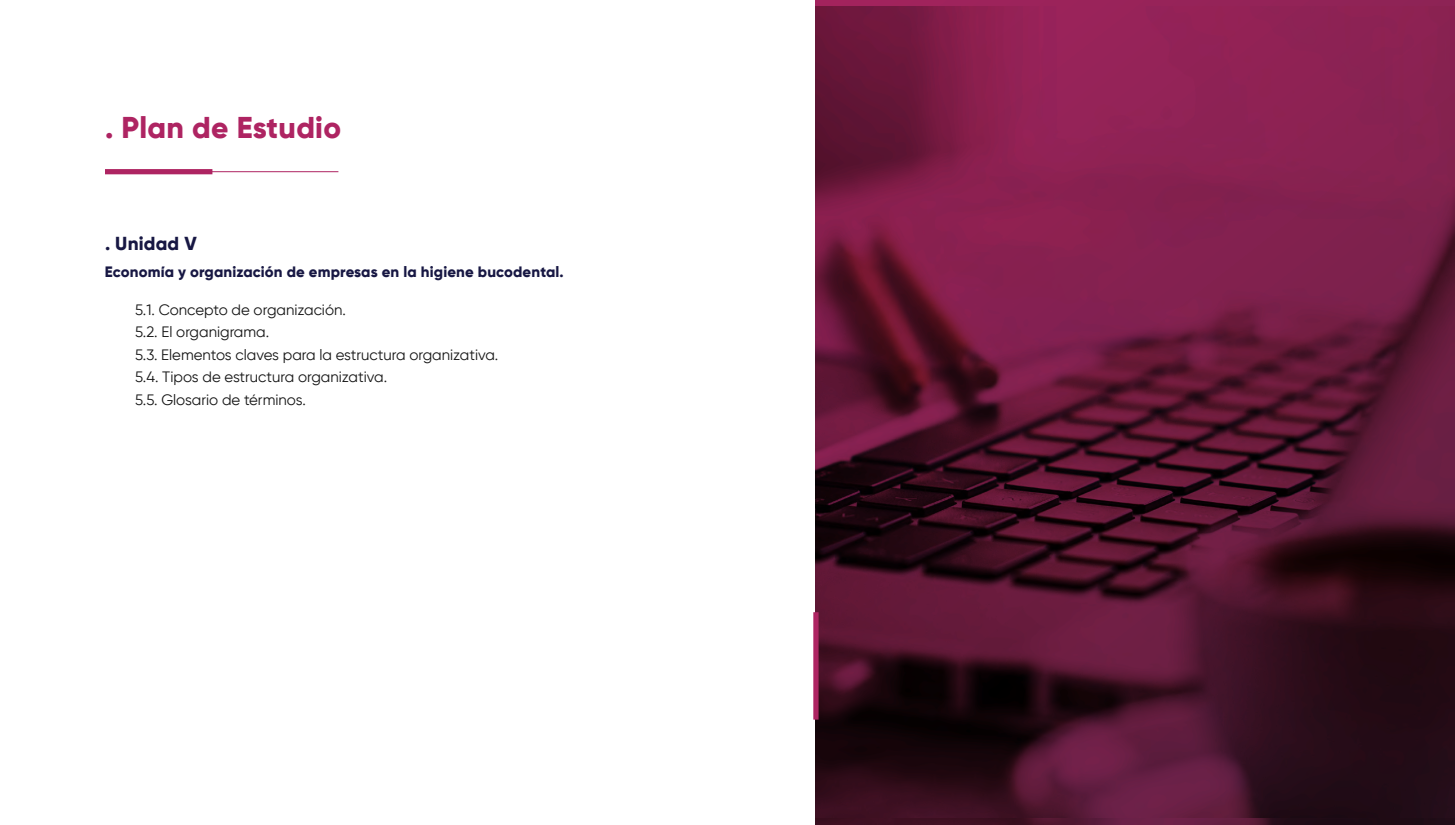
<style>
.page{position:relative;width:1455px;height:825px;background:#fff}
.page>*{position:absolute;margin:0;border:0;box-sizing:border-box;transform-origin:0 0}
.t1{font:800 30px "Gilroy";letter-spacing:.01em;color:#ae2462}
.t2{font:800 18.75px "Gilroy";letter-spacing:.01em;color:#171743}
.t3{font:15px/22.5px "Gilroy";color:#151515}
.t4{font:800 15px "Gilroy";letter-spacing:.01em;color:#171743}
</style>
<div class="page">
<hr style="left:105px;top:171px;width:233px;height:1px;background:#ae2462">
<div style="left:105px;top:169px;width:107px;height:5px;background:#ae2462"></div>
<svg style="left:816px;top:0;width:639px;height:825px;background:#5d1735"></svg>
<div style="left:813px;top:612px;width:6px;height:108px;background:#ae2462"></div>
<h1 class="t1" style="left:105px;top:109px;width:238px">. Plan de Estudio</h1>
<p class="t2" style="left:105px;top:232px;width:93px">. Unidad V</p>
<p class="t4" style="left:105px;top:263px;width:460px">Economía y organización de empresas en la higiene bucodental.</p>
<p class="t3" style="left:135px;top:298px;width:365px">5.1. Concepto de organización.<br>5.2. El organigrama.<br>5.3. Elementos claves para la estructura organizativa.<br>5.4. Tipos de estructura organizativa.<br>5.5. Glosario de términos.</p>
</div>
